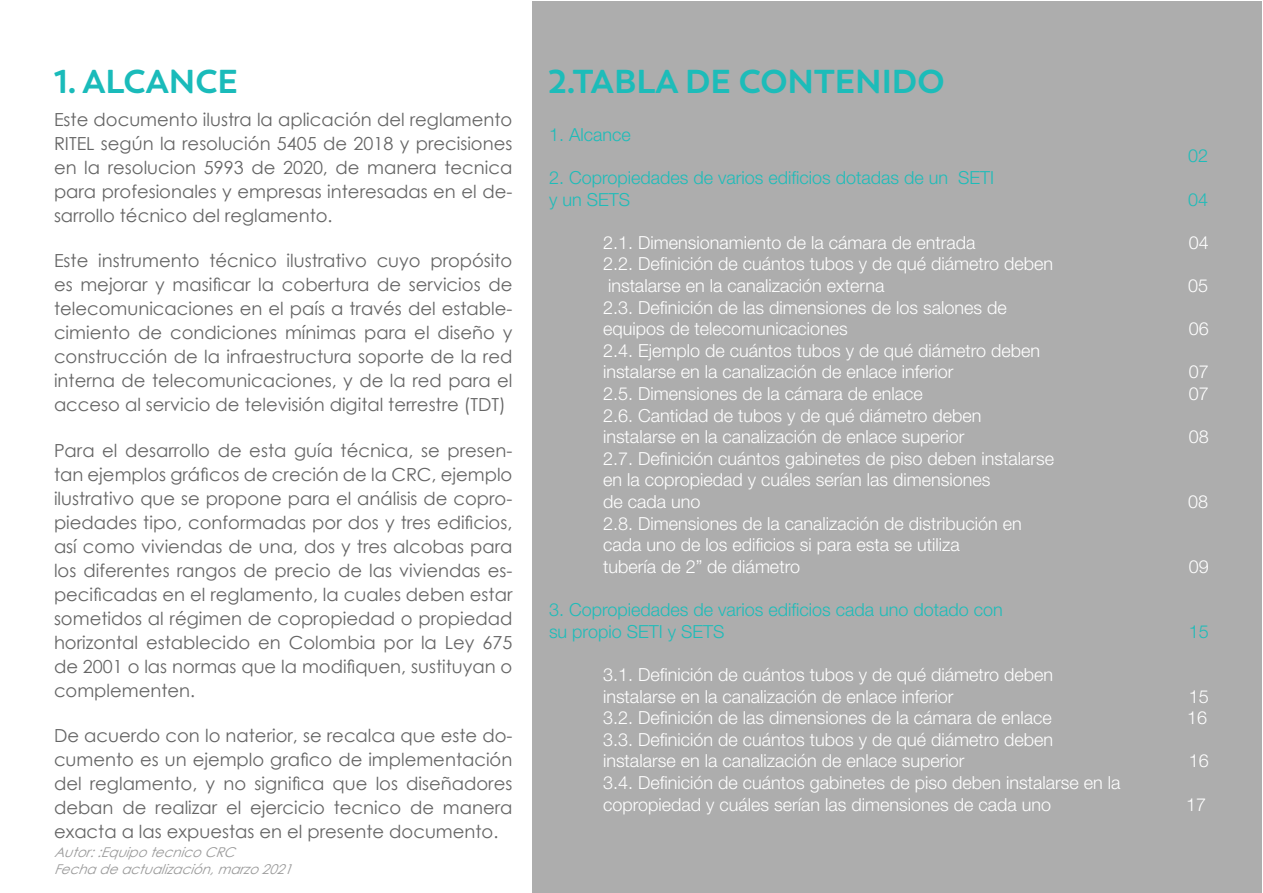
<style>
.page{position:relative;width:1263px;height:893px;background:#fff}
.page>*{position:absolute;margin:0;border:0;box-sizing:border-box;transform-origin:0 0}
.t1{font:700 33px "Boston";color:#1dbcb9}
.t2{font:700 33px "Boston";color:#1abbba}
.t3{font:18px/24px "Century Gothic";color:#656565;text-align:justify}
.t4{font:300 18px/21.6px "Helvetica Neue LT Pro";color:#fff}
.t5{font:300 18px/21.6px "Helvetica Neue LT Pro";color:#1dbcb9}
.t6{font:italic 13.5px/16.2px "Century Gothic";color:#9a9a9a}
</style>
<div class="page">
<div style="left:533px;top:1px;width:729px;height:891px;background:#adadad"></div>
<h1 class="t2" style="left:54px;top:61px;width:186px">1. ALCANCE</h1>
<p class="t3" style="left:54px;top:107px;width:460px">Este documento ilustra la aplicación del reglamento RITEL según la resolución 5405 de 2018 y precisiones en la resolucion 5993 de 2020, de manera tecnica para profesionales y empresas interesadas en el de&shy;sarrollo técnico del reglamento.</p>
<p class="t3" style="left:54px;top:249px;width:460px">Este instrumento técnico ilustrativo cuyo propósito es mejorar y masificar la cobertura de servicios de telecomunicaciones en el país a través del estable&shy;cimiento de condiciones mínimas para el diseño y construcción de la infraestructura soporte de la red interna de telecomunicaciones, y de la red para el acceso al servicio de televisión digital terrestre (TDT)</p>
<p class="t3" style="left:54px;top:438px;width:460px">Para el desarrollo de esta guía técnica, se presen&shy;tan ejemplos gráficos de creción de la CRC, ejemplo ilustrativo que se propone para el análisis de copro&shy;piedades tipo, conformadas por dos y tres edificios, así como viviendas de una, dos y tres alcobas para los diferentes rangos de precio de las viviendas es&shy;pecificadas en el reglamento, la cuales deben estar sometidos al régimen de copropiedad o propiedad horizontal establecido en Colombia por la Ley 675 de 2001 o las normas que la modifiquen, sustituyan o complementen.</p>
<p class="t3" style="left:54px;top:723px;width:460px">De acuerdo con lo naterior, se recalca que este do&shy;cumento es un ejemplo grafico de implementación del reglamento, y no significa que los diseñadores deban de realizar el ejercicio tecnico de manera exacta a las expuestas en el presente documento.</p>
<p class="t6" style="left:54px;top:844px;width:246px">Autor::EquipotecnicoCRC<br>Fechadeactualización,marzo2021</p>
<h1 class="t1" style="left:548px;top:61px;width:398px">2.TABLA DE CONTENIDO</h1>
<p class="t5" style="left:549px;top:123px;width:83px">1. Alcance</p>
<p class="t5" style="left:549px;top:166px;width:447px">2. Copropiedades de varios edificios dotadas de un SETI y un SETS</p>
<p class="t5" style="left:1188px;top:145px;width:22px">02</p>
<p class="t5" style="left:1188px;top:188px;width:22px">04</p>
<p class="t4" style="left:603px;top:231px;width:374px">2.1. Dimensionamiento de la cámara de entrada</p>
<p class="t4" style="left:1189px;top:231px;width:22px">04</p>
<p class="t4" style="left:603px;top:253px;width:452px">2.2. Definición de cuántos tubos y de qué diámetro deben instalarse en la canalización externa</p>
<p class="t4" style="left:1188px;top:274px;width:22px">05</p>
<p class="t4" style="left:603px;top:296px;width:405px">2.3. Definición de las dimensiones de los salones de equipos de telecomunicaciones</p>
<p class="t4" style="left:603px;top:339px;width:439px">2.4. Ejemplo de cuántos tubos y de qué diámetro deben instalarse en la canalización de enlace inferior</p>
<p class="t4" style="left:1189px;top:318px;width:22px">06</p>
<p class="t4" style="left:1189px;top:361px;width:22px">07</p>
<p class="t4" style="left:603px;top:382px;width:321px">2.5. Dimensiones de la cámara de enlace</p>
<p class="t4" style="left:1189px;top:382px;width:22px">07</p>
<p class="t4" style="left:603px;top:404px;width:380px">2.6. Cantidad de tubos y de qué diámetro deben instalarse en la canalización de enlace superior</p>
<p class="t4" style="left:1189px;top:426px;width:22px">08</p>
<p class="t4" style="left:603px;top:447px;width:453px">2.7. Definición cuántos gabinetes de piso deben instalarse en la copropiedad y cuáles serían las dimensiones<br>de cada uno</p>
<p class="t4" style="left:603px;top:512px;width:420px">2.8. Dimensiones de la canalización de distribución en cada uno de los edificios si para esta se utiliza<br>tubería de 2” de diámetro</p>
<p class="t5" style="left:549px;top:598px;width:455px">3. Copropiedades de varios edificios cada uno dotado con su propio SETI y SETS</p>
<p class="t4" style="left:603px;top:663px;width:452px">3.1. Definición de cuántos tubos y de qué diámetro deben instalarse en la canalización de enlace inferior</p>
<p class="t4" style="left:1188px;top:490px;width:22px">08</p>
<p class="t4" style="left:1189px;top:555px;width:22px">09</p>
<p class="t5" style="left:1189px;top:620px;width:22px">15</p>
<p class="t4" style="left:1189px;top:685px;width:22px">15</p>
<p class="t4" style="left:603px;top:706px;width:450px">3.2. Definición de las dimensiones de la cámara de enlace</p>
<p class="t4" style="left:1187px;top:706px;width:22px">16</p>
<p class="t4" style="left:603px;top:728px;width:452px">3.3. Definición de cuántos tubos y de qué diámetro deben instalarse en la canalización de enlace superior</p>
<p class="t4" style="left:1189px;top:750px;width:22px">16</p>
<p class="t4" style="left:603px;top:771px;width:519px">3.4. Definición de cuántos gabinetes de piso deben instalarse en la copropiedad y cuáles serían las dimensiones de cada uno</p>
<p class="t4" style="left:1186px;top:793px;width:22px">17</p>
</div>
